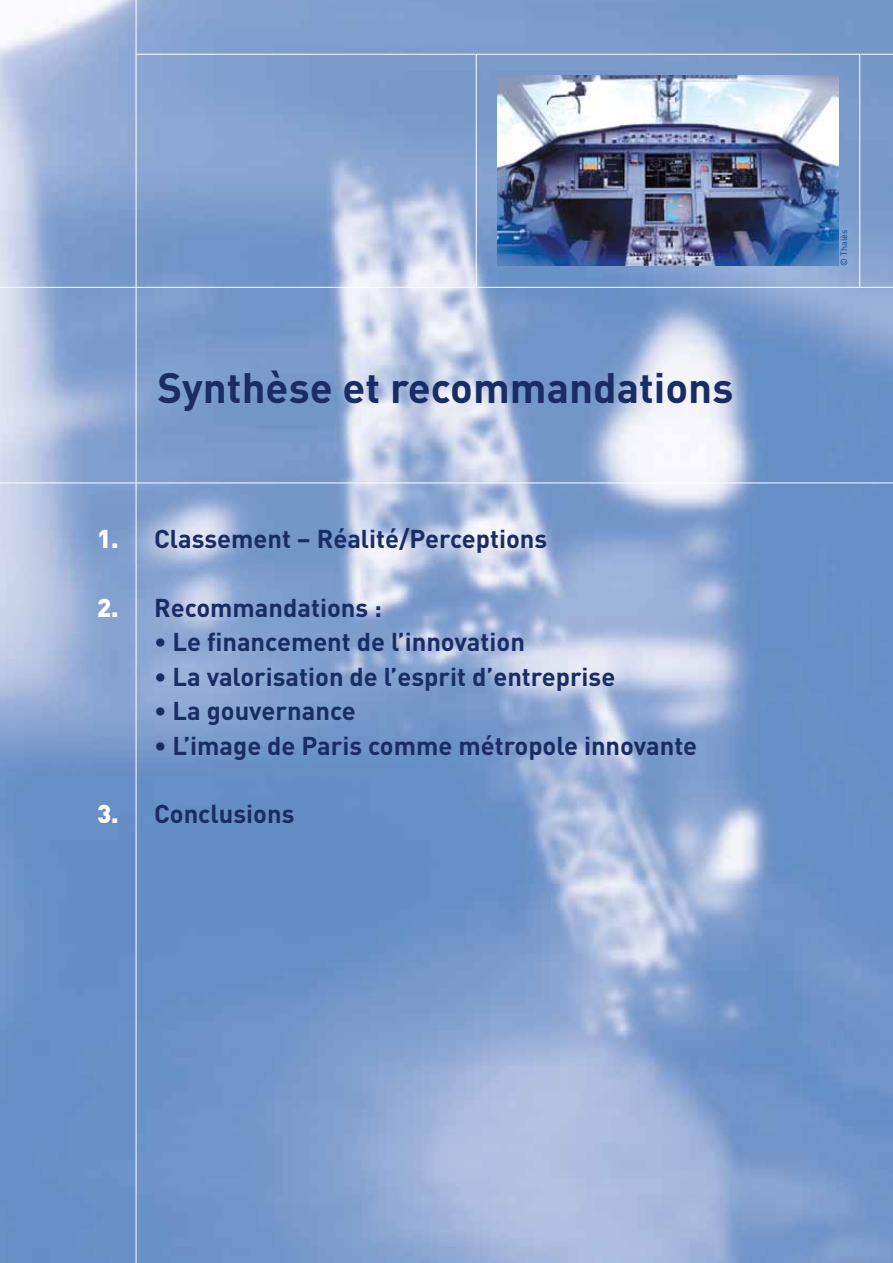
<style>
.page{position:relative;width:893px;height:1263px;background:#fff}
.page>*{position:absolute;margin:0;border:0;box-sizing:border-box;transform-origin:0 0}
.t1{font:700 42px "DIN";color:#1a2c64}
.t2{font:700 25.5px "DIN";color:#1a2c64}
.t3{font:9px "DIN Regular ok";color:#004b95}
.s1{font-weight:900;color:#fff}
</style>
<div class="page">
<img style="left:0;top:0;width:893px;height:1263px">
<hr style="left:0;top:287px;width:893px;height:1px;background:#fff">
<hr style="left:0;top:483px;width:893px;height:1px;background:#fff">
<hr style="left:136px;top:54px;width:757px;height:1px;background:#fff">
<hr style="left:476px;top:54px;width:1px;height:233px;background:#fff">
<hr style="left:859px;top:54px;width:1px;height:233px;background:#fff">
<hr style="left:136px;top:0;width:1px;height:1263px;background:#fff">
<img style="left:497px;top:75px;width:342px;height:191px">
<h1 class="t1" style="left:157px;top:360px;width:578px">Synthèse et recommandations</h1>
<p class="t2" style="left:97px;top:523px;width:452px"><span class="s1">1.</span> Classement – Réalité/Perceptions</p>
<p class="t2" style="left:97px;top:591px;width:287px"><span class="s1">2.</span> Recommandations :</p>
<p class="t2" style="left:154px;top:625px;width:372px">• Le financement de l’innovation</p>
<p class="t2" style="left:154px;top:660px;width:463px">• La valorisation de l’esprit d’entreprise</p>
<p class="t2" style="left:154px;top:694px;width:203px">• La gouvernance</p>
<p class="t2" style="left:154px;top:729px;width:545px">• L’image de Paris comme métropole innovante</p>
<p class="t2" style="left:97px;top:797px;width:199px"><span class="s1">3.</span> Conclusions</p>
<p class="t3" style="left:838px;top:266px;width:38px;rotate:-90deg">© Thalès</p>
</div>
